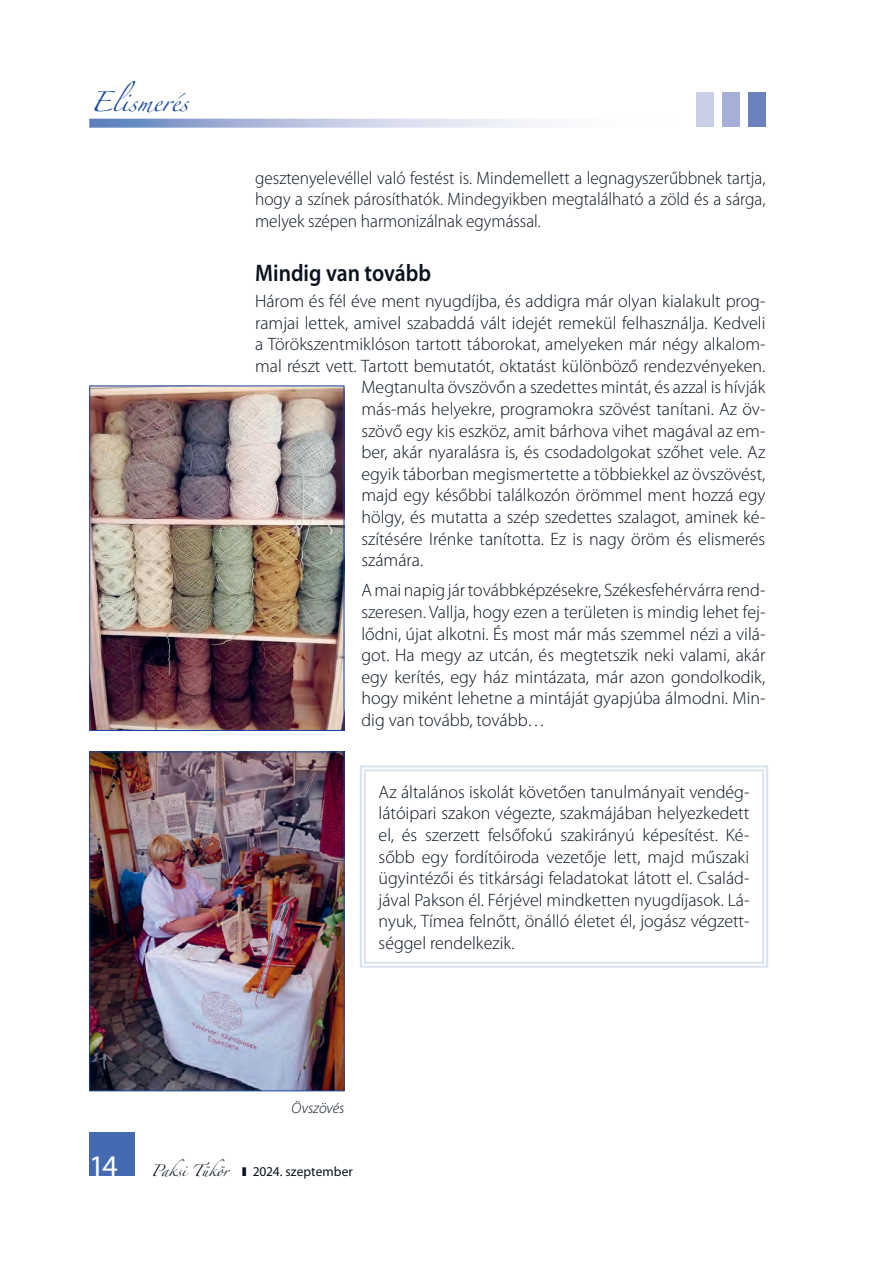
<style>
.page{position:relative;width:893px;height:1263px;background:#fff}
.page>*{position:absolute;margin:0;border:0;box-sizing:border-box;transform-origin:0 0}
.t1{font:30px "Myriad Pro";color:#fff}
.t2{font:600 24px "Myriad Pro";color:#08111d;scale:.9 1}
.t3{font:300 18px/21.6px "Myriad Pro";color:#08111d;text-align:justify}
.t4{font:300 18px/21.6px "Myriad Pro";color:#08111d;text-align:justify;scale:.96 1}
.t5{font:18px "Zapfino";color:#16479e}
.t6{font:italic 300 15.15px "Myriad Pro";color:#08111d}
.t7{font:13.5px "Myriad Pro";letter-spacing:.005em;color:#08111d}
.t8{font:10.5px "Zapfino";color:#08111d}
</style>
<div class="page">
<svg style="left:89px;top:119px;width:449px;height:9px;background:#b8c4e0"></svg>
<div style="left:89px;top:1133px;width:46px;height:43px;background:#446bb1"></div>
<div style="left:748px;top:93px;width:17px;height:34px;background:#6a82be"></div>
<div style="left:722px;top:93px;width:17px;height:34px;background:#a5afd7"></div>
<div style="left:697px;top:93px;width:17px;height:34px;background:#c8cfe7"></div>
<img style="left:91px;top:387px;width:251px;height:342px">
<div style="left:89px;top:385px;width:255px;height:346px;border:1px solid #16479e"></div>
<img style="left:91px;top:753px;width:251px;height:336px">
<div style="left:89px;top:751px;width:255px;height:340px;border:1px solid #16479e"></div>
<svg style="left:360px;top:765px;width:408px;height:203px"></svg>
<div style="left:364px;top:769px;width:400px;height:195px;border:2px solid #d8e1f2"></div>
<p class="t5" style="left:90px;top:94px;width:99px">Elismerés</p>
<p class="t4" style="left:255px;top:167px;width:533px">gesztenyelevéllel való festést is. Mindemellett a legnagyszerűbbnek tartja, hogy a színek párosíthatók. Mindegyikben megtalálható a zöld és a sárga, melyek szépen harmonizálnak egymással.</p>
<h2 class="t2" style="left:255px;top:258px;width:197px">Mindig van tovább</h2>
<p class="t3" style="left:255px;top:290px;width:512px">Három és fél éve ment nyugdíjba, és addigra már olyan kialakult prog-</p>
<p class="t3" style="left:255px;top:312px;width:512px">ramjai lettek, amivel szabaddá vált idejét remekül felhasználja. Kedveli</p>
<p class="t3" style="left:255px;top:334px;width:512px">a Törökszentmiklóson tartott táborokat, amelyeken már négy alkalom-</p>
<p class="t3" style="left:255px;top:355px;width:512px">mal részt vett. Tartott bemutatót, oktatást különböző rendezvényeken.</p>
<p class="t3" style="left:361px;top:377px;width:405px">Megtanulta övszövőn a szedettes mintát, és azzal is hívják</p>
<p class="t3" style="left:361px;top:398px;width:405px">más-más helyekre, programokra szövést tanítani. Az öv-</p>
<p class="t3" style="left:361px;top:420px;width:405px">szövő egy kis eszköz, amit bárhova vihet magával az em-</p>
<p class="t3" style="left:361px;top:442px;width:405px">ber, akár nyaralásra is, és csodadolgokat szőhet vele. Az</p>
<p class="t3" style="left:361px;top:463px;width:405px">egyik táborban megismertette a többiekkel az övszövést,</p>
<p class="t3" style="left:361px;top:485px;width:405px">majd egy későbbi találkozón örömmel ment hozzá egy</p>
<p class="t3" style="left:361px;top:506px;width:405px">hölgy, és mutatta a szép szedettes szalagot, aminek ké-</p>
<p class="t3" style="left:361px;top:528px;width:405px">szítésére Irénke tanította. Ez is nagy öröm és elismerés</p>
<p class="t3" style="left:361px;top:550px;width:63px">számára.</p>
<p class="t3" style="left:361px;top:580px;width:405px">A mai napig jár továbbképzésekre, Székesfehérvárra rend&shy;szeresen. Vallja, hogy ezen a területen is mindig lehet fej&shy;lődni, újat alkotni. És most már más szemmel nézi a vilá&shy;got. Ha megy az utcán, és megtetszik neki valami, akár egy kerítés, egy ház mintázata, már azon gondolkodik, hogy miként lehetne a mintáját gyapjúba álmodni. Min&shy;dig van tovább, tovább…</p>
<p class="t3" style="left:379px;top:781px;width:372px">Az általános iskolát követően tanulmányait vendég&shy;látóipari szakon végezte, szakmájában helyezkedett el, és szerzett felsőfokú szakirányú képesítést. Ké&shy;sőbb egy fordítóiroda vezetője lett, majd műszaki ügyintézői és titkársági feladatokat látott el. Család&shy;jával Pakson él. Férjével mindketten nyugdíjasok. Lá&shy;nyuk, Tímea felnőtt, önálló életet él, jogász végzett&shy;séggel rendelkezik.</p>
<p class="t6" style="left:292px;top:1100px;width:54px">Övszövés</p>
<h1 class="t1" style="left:89px;top:1147px;width:30px">14</h1>
<p class="t8" style="left:151px;top:1166px;width:79px">Paksi Tükör</p>
<p class="t7" style="left:253px;top:1163px;width:102px">2024. szeptember</p>
</div>
